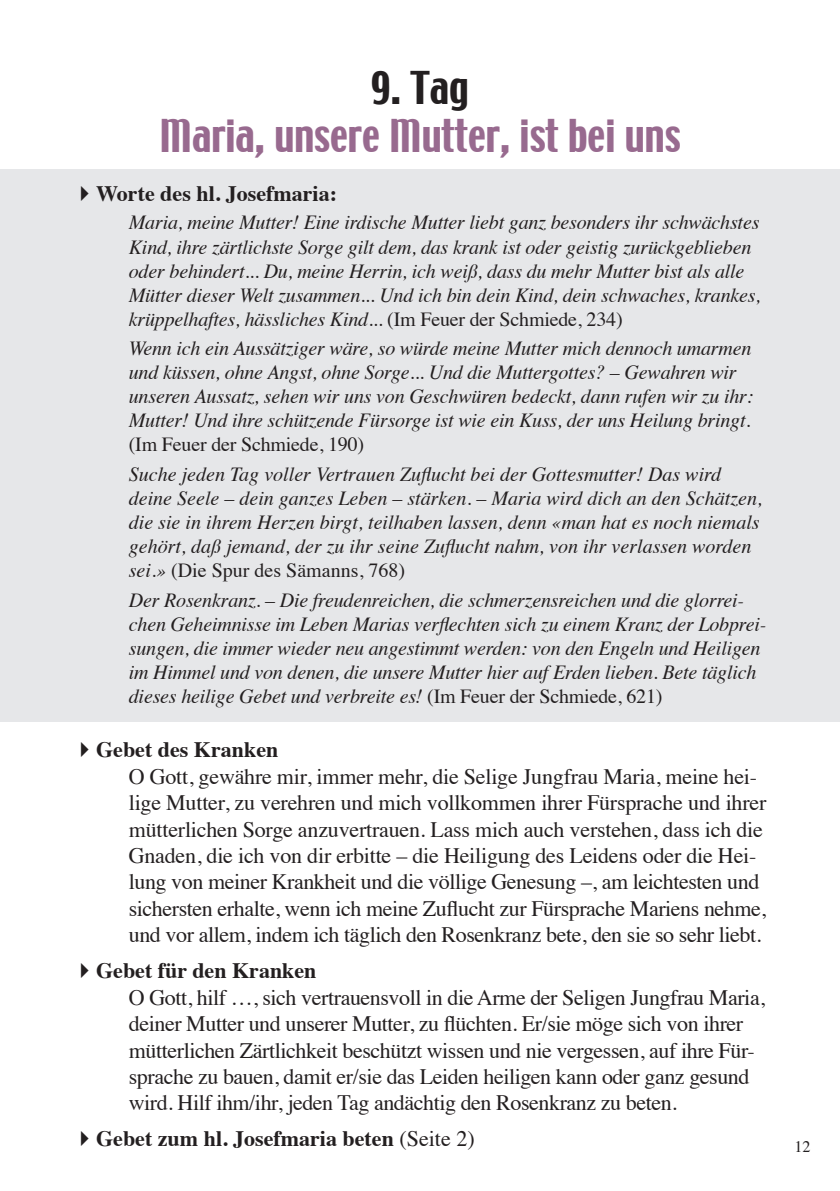
<style>
.page{position:relative;width:840px;height:1191px;background:#fff}
.page>*{position:absolute;margin:0;border:0;box-sizing:border-box;transform-origin:0 0}
.t1{font:40px "Techno";color:#986a8f}
.t2{font:40px "Techno";color:#231f20}
.t3{font:22px/26.4px "Times";letter-spacing:-.02em;color:#231f20}
.t4{font:700 22px "Times";color:#231f20}
.t5{font:italic 20px/24px "Times";letter-spacing:-.01em;color:#231f20}
.t6{font:20px "Times";letter-spacing:-.01em;color:#231f20}
.t7{font:16px "Times";color:#231f20}
.s1{font-style:normal}
.s2{font-weight:700}
.s3{font-weight:400}
</style>
<div class="page">
<div style="left:0;top:169px;width:839px;height:553px;background:#e6e7e9"></div>
<h1 class="t2" style="left:371px;top:61px;width:99px">9. Tag</h1>
<h1 class="t1" style="left:159px;top:109px;width:522px">Maria, unsere Mutter, ist bei uns</h1>
<p class="t4" style="left:72px;top:172px;width:266px">✔Worte des hl. Josefmaria:</p>
<p class="t5" style="left:129px;top:209px;width:633px">Maria, meine Mutter! Eine irdische Mutter liebt ganz besonders ihr schwächstes Kind, ihre zärtlichste Sorge gilt dem, das krank ist oder geistig zurückgeblieben oder behindert... Du, meine Herrin, ich weiß, dass du mehr Mutter bist als alle Mütter dieser Welt zusammen... Und ich bin dein Kind, dein schwaches, krankes, krüppelhaftes, hässliches Kind... <span class="s1">(Im Feuer der Schmiede, 234)</span></p>
<p class="t5" style="left:129px;top:335px;width:626px">Wenn ich ein Aussätziger wäre, so würde meine Mutter mich dennoch umarmen und küssen, ohne Angst, ohne Sorge... Und die Muttergottes? – Gewahren wir unseren Aussatz, sehen wir uns von Geschwüren bedeckt, dann rufen wir zu ihr:<br>Mutter! Und ihre schützende Fürsorge ist wie ein Kuss, der uns Heilung bringt.</p>
<p class="t6" style="left:129px;top:426px;width:237px">(Im Feuer der Schmiede, 190)</p>
<p class="t5" style="left:129px;top:461px;width:634px">Suche jeden Tag voller Vertrauen Zuflucht bei der Gottesmutter! Das wird deine Seele – dein ganzes Leben – stärken. – Maria wird dich an den Schätzen, die sie in ihrem Herzen birgt, teilhaben lassen, denn «man hat es noch niemals gehört, daß jemand, der zu ihr seine Zuflucht nahm, von ihr verlassen worden sei.» <span class="s1">(Die Spur des Sämanns, 768)</span></p>
<p class="t5" style="left:129px;top:586px;width:638px">Der Rosenkranz. – Die freudenreichen, die schmerzensreichen und die glorrei&shy;chen Geheimnisse im Leben Marias verflechten sich zu einem Kranz der Lobprei&shy;sungen, die immer wieder neu angestimmt werden: von den Engeln und Heiligen im Himmel und von denen, die unsere Mutter hier auf Erden lieben. Bete täglich dieses heilige Gebet und verbreite es! <span class="s1">(Im Feuer der Schmiede, 621)</span></p>
<p class="t3" style="left:129px;top:735px;width:638px;text-indent:-57px">✔<span class="s2">Gebet des Kranken<br></span>O Gott, gewähre mir, immer mehr, die Selige Jungfrau Maria, meine hei&shy;lige Mutter, zu verehren und mich vollkommen ihrer Fürsprache und ihrer mütterlichen Sorge anzuvertrauen. Lass mich auch verstehen, dass ich die Gnaden, die ich von dir erbitte – die Heiligung des Leidens oder die Hei&shy;lung von meiner Krankheit und die völlige Genesung –, am leichtesten und sichersten erhalte, wenn ich meine Zuflucht zur Fürsprache Mariens nehme, und vor allem, indem ich täglich den Rosenkranz bete, den sie so sehr liebt.</p>
<p class="t3" style="left:129px;top:955px;width:637px;text-indent:-57px">✔<span class="s2">Gebet für den Kranken<br></span>O Gott, hilf …, sich vertrauensvoll in die Arme der Seligen Jungfrau Maria, deiner Mutter und unserer Mutter, zu flüchten. Er/sie möge sich von ihrer mütterlichen Zärtlichkeit beschützt wissen und nie vergessen, auf ihre Für&shy;sprache zu bauen, damit er/sie das Leiden heiligen kann oder ganz gesund wird. Hilf ihm/ihr, jeden Tag andächtig den Rosenkranz zu beten.</p>
<p class="t4" style="left:72px;top:1117px;width:404px">✔Gebet zum hl. Josefmaria beten <span class="s3">(Seite 2)</span></p>
<p class="t7" style="left:794px;top:1131px;width:17px">12</p>
</div>
